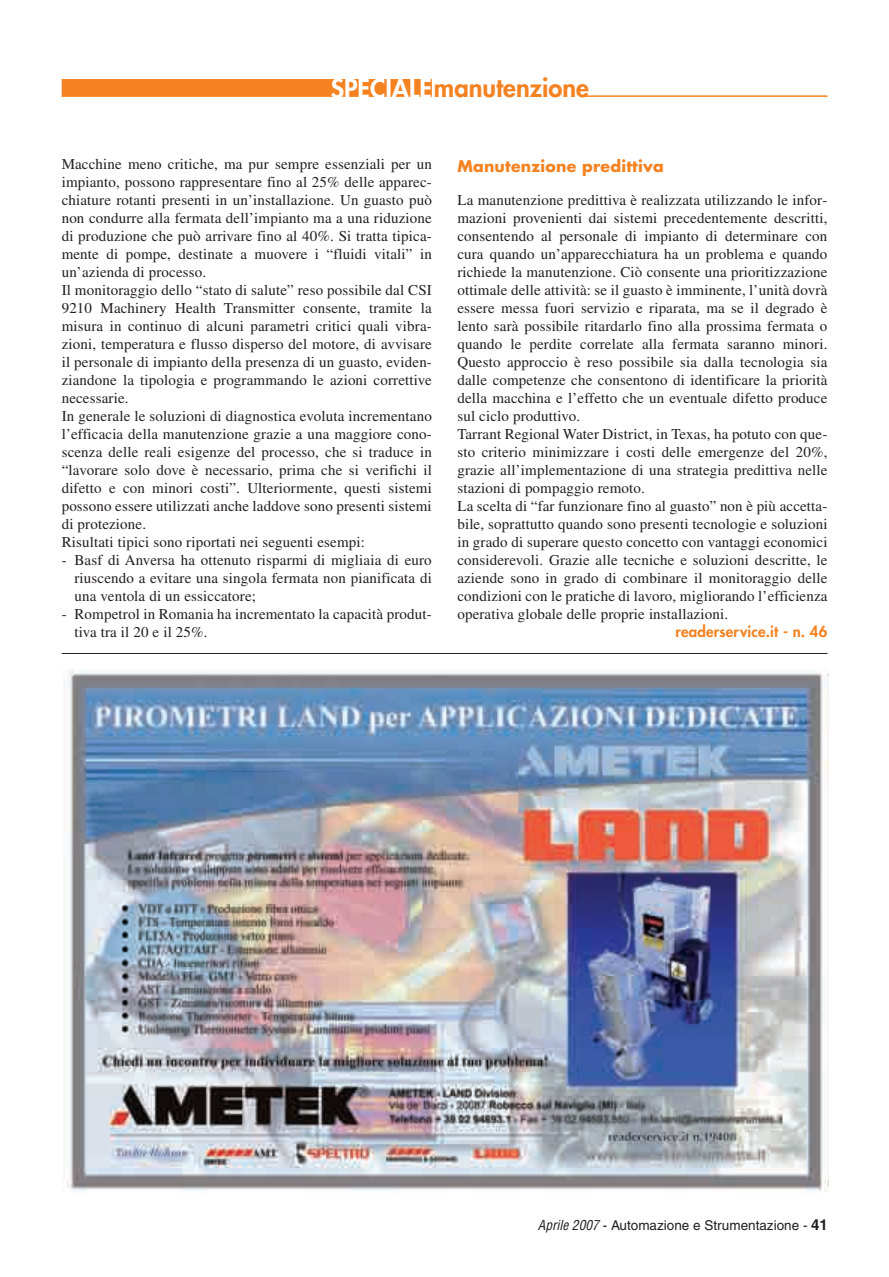
<style>
.page{position:relative;width:889px;height:1277px;background:#fff}
.page>*{position:absolute;margin:0;border:0;box-sizing:border-box;transform-origin:0 0}
.t1{font:800 25.5px "Futura LT";color:#f58220}
.t2{font:700 15.75px "Futura LT";letter-spacing:.015em;color:#f58220}
.t3{font:15px/18px "Times LT";letter-spacing:.01em;color:#231f20}
.t4{font:800 15px "Futura LT";letter-spacing:.01em;color:#f58220}
.t5{font:13.5px "Helvetica LT";color:#231f20}
.s1{color:#fff}
.s2{font-style:italic;font-stretch:condensed}
.s3{font-weight:700;font-size:15px}
</style>
<div class="page">
<img style="left:61px;top:79px;width:768px;height:1113px">
<p class="t1" style="left:331px;top:75px;width:260px"><span class="s1">SPECIALE</span>manutenzione</p>
<p class="t3" style="left:62px;top:157px;width:372px">Macchine meno critiche, ma pur sempre essenziali per un impianto, possono rappresentare fino al 25% delle apparec&shy;chiature rotanti presenti in un’installazione. Un guasto può non condurre alla fermata dell’impianto ma a una riduzione di produzione che può arrivare fino al 40%. Si tratta tipica&shy;mente di pompe, destinate a muovere i “fluidi vitali” in un’azienda di processo.<br>Il monitoraggio dello “stato di salute” reso possibile dal CSI 9210 Machinery Health Transmitter consente, tramite la misura in continuo di alcuni parametri critici quali vibra&shy;zioni, temperatura e flusso disperso del motore, di avvisare il personale di impianto della presenza di un guasto, eviden&shy;ziandone la tipologia e programmando le azioni correttive necessarie.<br>In generale le soluzioni di diagnostica evoluta incrementano l’efficacia della manutenzione grazie a una maggiore cono&shy;scenza delle reali esigenze del processo, che si traduce in “lavorare solo dove è necessario, prima che si verifichi il difetto e con minori costi”. Ulteriormente, questi sistemi possono essere utilizzati anche laddove sono presenti sistemi di protezione.<br>Risultati tipici sono riportati nei seguenti esempi:</p>
<p class="t3" style="left:74px;top:553px;width:359px;text-align:justify;text-indent:-13px">- Basf di Anversa ha ottenuto risparmi di migliaia di euro riuscendo a evitare una singola fermata non pianificata di una ventola di un essiccatore;</p>
<p class="t3" style="left:74px;top:607px;width:359px;text-indent:-13px">- Rompetrol in Romania ha incrementato la capacità produt&shy;tiva tra il 20 e il 25%.</p>
<p class="t2" style="left:457px;top:159px;width:208px">Manutenzione predittiva</p>
<p class="t3" style="left:457px;top:193px;width:371px">La manutenzione predittiva è realizzata utilizzando le infor-</p>
<p class="t3" style="left:457px;top:211px;width:371px">mazioni provenienti dai sistemi precedentemente descritti,</p>
<p class="t3" style="left:457px;top:229px;width:371px">consentendo al personale di impianto di determinare con</p>
<p class="t3" style="left:457px;top:247px;width:371px">cura quando un’apparecchiatura ha un problema e quando</p>
<p class="t3" style="left:457px;top:265px;width:371px">richiede la manutenzione. Ciò consente una prioritizzazione</p>
<p class="t3" style="left:457px;top:283px;width:371px">ottimale delle attività: se il guasto è imminente, l’unità dovrà</p>
<p class="t3" style="left:457px;top:301px;width:371px">essere messa fuori servizio e riparata, ma se il degrado è</p>
<p class="t3" style="left:457px;top:319px;width:371px">lento sarà possibile ritardarlo fino alla prossima fermata o</p>
<p class="t3" style="left:457px;top:337px;width:371px">quando le perdite correlate alla fermata saranno minori.</p>
<p class="t3" style="left:457px;top:355px;width:371px">Questo approccio è reso possibile sia dalla tecnologia sia</p>
<p class="t3" style="left:457px;top:373px;width:371px">dalle competenze che consentono di identificare la priorità</p>
<p class="t3" style="left:457px;top:391px;width:371px">della macchina e l’effetto che un eventuale difetto produce</p>
<p class="t3" style="left:457px;top:409px;width:124px">sul ciclo produttivo.</p>
<p class="t3" style="left:457px;top:427px;width:371px">Tarrant Regional Water District, in Texas, ha potuto con que-</p>
<p class="t3" style="left:457px;top:445px;width:371px">sto criterio minimizzare i costi delle emergenze del 20%,</p>
<p class="t3" style="left:457px;top:463px;width:371px">grazie all’implementazione di una strategia predittiva nelle</p>
<p class="t3" style="left:457px;top:481px;width:189px">stazioni di pompaggio remoto.</p>
<p class="t3" style="left:457px;top:499px;width:371px">La scelta di “far funzionare fino al guasto” non è più accetta-</p>
<p class="t3" style="left:457px;top:517px;width:371px">bile, soprattutto quando sono presenti tecnologie e soluzioni</p>
<p class="t3" style="left:457px;top:535px;width:372px">in grado di superare questo concetto con vantaggi economici</p>
<p class="t3" style="left:457px;top:553px;width:372px">considerevoli. Grazie alle tecniche e soluzioni descritte, le</p>
<p class="t3" style="left:457px;top:571px;width:372px">aziende sono in grado di combinare il monitoraggio delle</p>
<p class="t3" style="left:457px;top:589px;width:372px">condizioni con le pratiche di lavoro, migliorando l’efficienza</p>
<p class="t3" style="left:457px;top:607px;width:272px">operativa globale delle proprie installazioni.</p>
<p class="t4" style="left:675px;top:624px;width:153px">readerservice.it - n. 46</p>
<p class="t5" style="left:538px;top:1220px;width:291px"><span class="s2">Aprile 2007</span> - Automazione e Strumentazione - <span class="s3">41</span></p>
</div>
